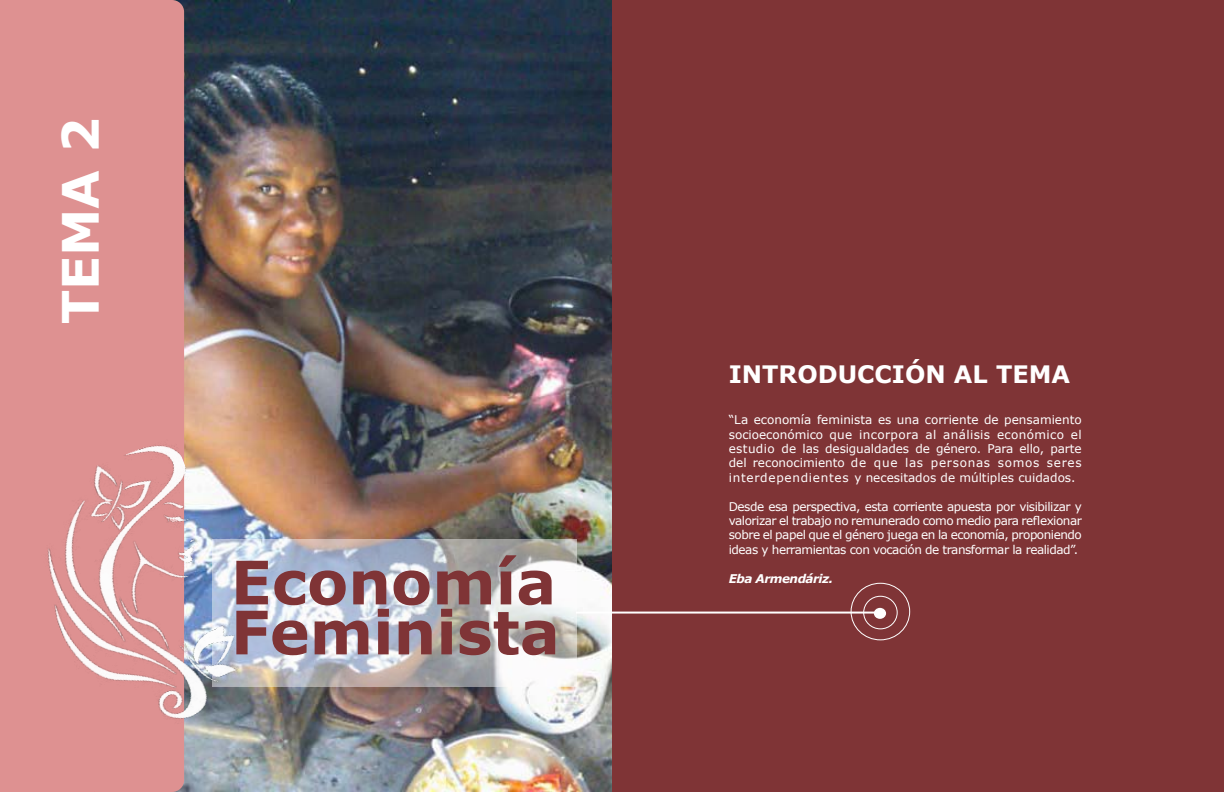
<style>
.page{position:relative;width:1224px;height:792px;background:#fff}
.page>*{position:absolute;margin:0;border:0;box-sizing:border-box;transform-origin:0 0}
.t1{font:700 60px/50px "Verdana";color:#7f3436}
.t2{font:700 50px "Verdana";color:#fff}
.t3{font:700 24px "Verdana";color:#fff}
.t4{font:12px/14.4px "Verdana";letter-spacing:-.02em;color:#fff;text-align:justify}
.t5{font:italic 700 12px "Verdana";letter-spacing:-.04em;color:#fff}
</style>
<div class="page">
<img style="left:175px;top:0;width:437px;height:792px">
<svg style="left:285px;top:540px;width:292px;height:147px"></svg>
<div style="left:612px;top:0;width:612px;height:792px;background:#7f3436"></div>
<div style="left:0;top:0;width:184px;height:792px;background:#de9191;border-radius:12px"></div>
<hr style="left:576px;top:612px;width:300px;height:2px;background:#fff">
<div style="left:874px;top:608px;width:12px;height:11px;background:#fff;border-radius:50%"></div>
<div style="left:863px;top:596px;width:35px;height:33px;border:1px solid #fff;border-radius:50%"></div>
<div style="left:851px;top:583px;width:59px;height:57px;border:1px solid #fff;border-radius:50%"></div>
<img style="left:0;top:436px;width:285px;height:356px">
<h2 class="t2" style="left:49px;top:324px;width:209px;rotate:-90deg">TEMA 2</h2>
<h1 class="t1" style="left:231px;top:556px;width:331px">Economía<br>Feminista</h1>
<h3 class="t3" style="left:729px;top:359px;width:343px">INTRODUCCIÓN AL TEMA</h3>
<p class="t4" style="left:729px;top:412px;width:354px">“La economía feminista es una corriente de pensamiento socioeconómico que incorpora al análisis económico el estudio de las desigualdades de género. Para ello, parte del reconocimiento de que las personas somos seres interdependientes y necesitados de múltiples cuidados.</p>
<p class="t4" style="left:729px;top:499px;width:355px">Desde esa perspectiva, esta corriente apuesta por visibilizar y valorizar el trabajo no remunerado como medio para reflexionar sobre el papel que el género juega en la economía, proponiendo ideas y herramientas con vocación de transformar la realidad”.</p>
<p class="t5" style="left:729px;top:571px;width:106px">Eba Armendáriz.</p>
</div>
